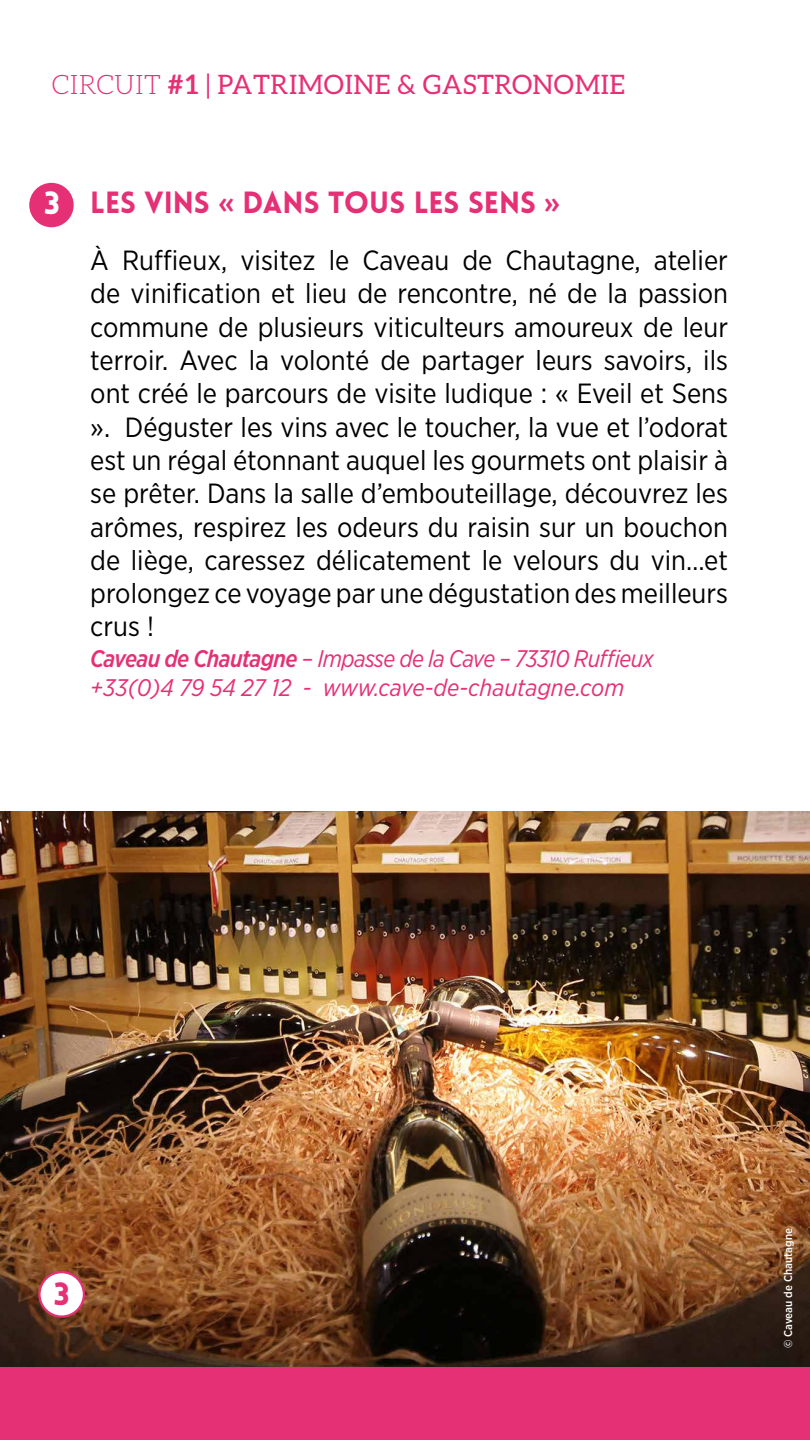
<style>
.page{position:relative;width:810px;height:1440px;background:#fff}
.page>*{position:absolute;margin:0;border:0;box-sizing:border-box;transform-origin:0 0}
.t1{font:900 31.35px "Lovelo";color:#e53075}
.t2{font:900 31.35px "Lovelo";color:#fff}
.t3{font:900 30px "Lovelo";color:#e53075}
.t4{font:27.75px/33.3px "Gotham Narrow";color:#000;text-align:justify}
.t5{font:26.85px "Aleo";letter-spacing:.02em;color:#e53075}
.t6{font:italic 24px/28.8px "Gotham Narrow";letter-spacing:-.02em;color:#e53075}
.t7{font:500 11.4px "Gotham Narrow";color:#fff}
.s1{font-weight:300}
.s2{font-weight:700}
.s3{font-family:"Gotham Narrow";font-weight:500}
.s4{font-weight:500}
</style>
<div class="page">
<div style="left:0;top:1367px;width:810px;height:73px;background:#e53075"></div>
<img style="left:0;top:812px;width:810px;height:555px">
<div style="left:39px;top:1272px;width:45px;height:45px;background:#fff;border-radius:50%"></div>
<div style="left:38px;top:1271px;width:47px;height:47px;border:2px solid #e53075;border-radius:50%"></div>
<div style="left:29px;top:183px;width:45px;height:44px;background:#e53075;border-radius:50%"></div>
<p class="t5" style="left:52px;top:69px;width:575px"><span class="s1">CIRCUIT</span> <span class="s2">#1</span> | PATRIMOINE &amp; GASTRONOMIE</p>
<p class="t2" style="left:44px;top:184px;width:17px">3</p>
<p class="t3" style="left:90px;top:183px;width:471px">LES VINS <span class="s3">«</span> DANS TOUS LES SENS <span class="s3">»</span></p>
<p class="t4" style="left:90px;top:243px;width:639px">À Ruffieux, visitez le Caveau de Chautagne, atelier de vinification et lieu de rencontre, né de la passion commune de plusieurs viticulteurs amoureux de leur terroir. Avec la volonté de partager leurs savoirs, ils ont créé le parcours de visite ludique : « Eveil et Sens ». Déguster les vins avec le toucher, la vue et l’odorat est un régal étonnant auquel les gourmets ont plaisir à se prêter. Dans la salle d’embouteillage, découvrez les arômes, respirez les odeurs du raisin sur un bouchon de liège, caressez délicatement le velours du vin…et prolongez ce voyage par une dégustation des meilleurs crus !</p>
<p class="t6" style="left:90px;top:644px;width:565px"><span class="s4">Caveau de Chautagne</span> – Impasse de la Cave – 73310 Ruffieux +33(0)4 79 54 27 12 - www.cave-de-chautagne.com</p>
<p class="t1" style="left:54px;top:1274px;width:17px">3</p>
<p class="t7" style="left:781px;top:1304px;width:106px;rotate:-90deg">© Christophe Baudot</p>
<p class="t7" style="left:781px;top:1348px;width:121px;rotate:-90deg">© Caveau de Chautagne</p>
</div>
